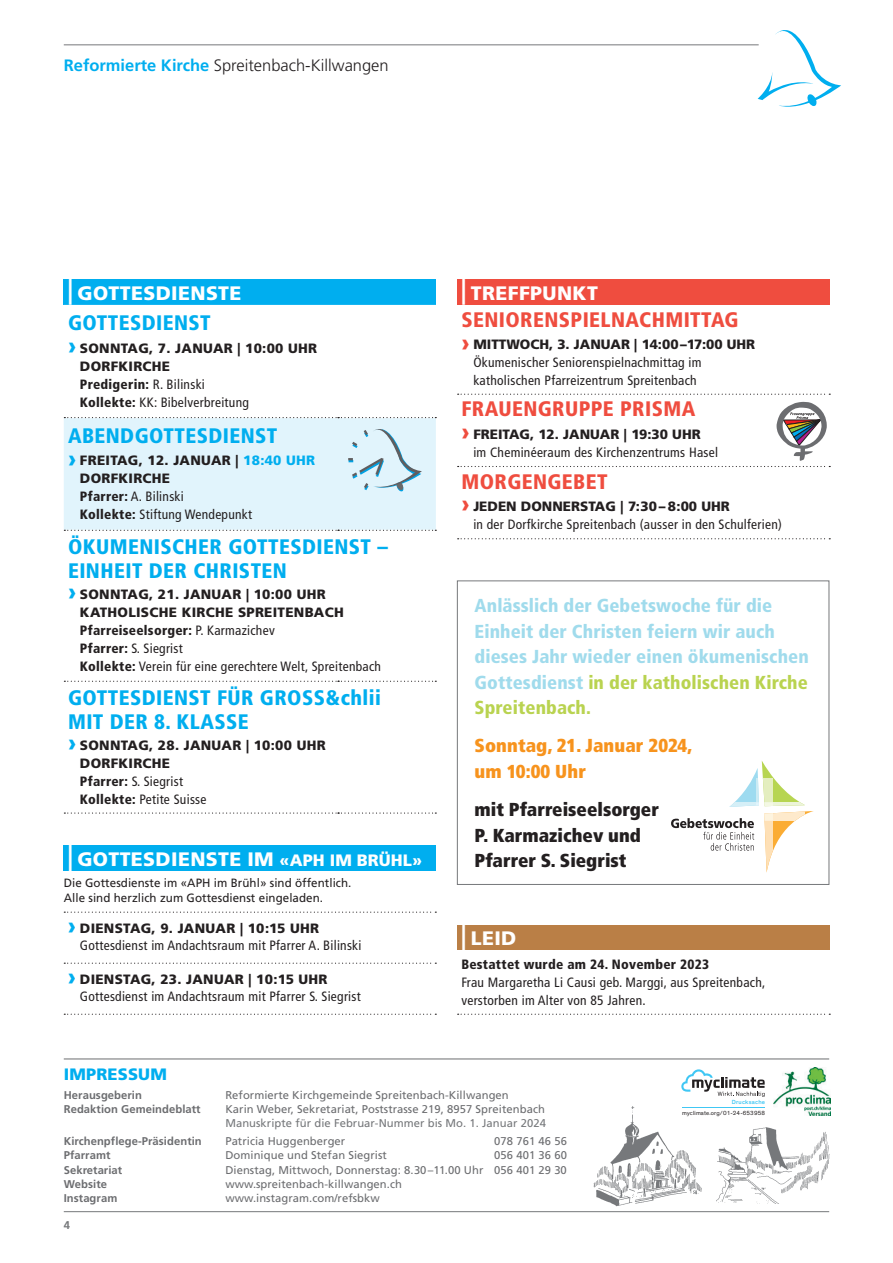
<style>
.page{position:relative;width:893px;height:1263px;background:#fff}
.page>*{position:absolute;margin:0;border:0;box-sizing:border-box;transform-origin:0 0}
.t1{font:900 condensed 21px/24px "Frutiger";letter-spacing:.02em;color:#00aeef}
.t2{font:900 condensed 21px "Frutiger";letter-spacing:.02em;color:#ef4d3f}
.t3{font:900 19.5px "Frutiger";letter-spacing:.02em;color:#fff}
.t4{font:900 condensed 18.75px/25.5px "Frutiger";letter-spacing:.005em;color:#a0dbec}
.t5{font:900 condensed 18.75px/25.5px "Frutiger";color:#231f20}
.t6{font:900 condensed 18.75px/25.5px "Frutiger";letter-spacing:.005em;color:#f7931d}
.t7{font:300 16.5px "Frutiger";color:#231f20}
.t8{font:900 16.5px "Frutiger";letter-spacing:.01em;color:#00aeef}
.t9{font:condensed 13.5px/18px "Frutiger";letter-spacing:.02em;color:#231f20}
.t10{font:900 13.5px/18px "Frutiger";letter-spacing:.02em;color:#231f20}
.t11{font:900 condensed 13.5px "Frutiger";letter-spacing:.02em;color:#231f20}
.t12{font:12px/15px "Frutiger";letter-spacing:.005em;color:#231f20;scale:.96 1}
.t13{font:11.25px "Frutiger";letter-spacing:.005em;color:#6c6d70}
.t14{font:700 11.25px "Frutiger";letter-spacing:.005em;color:#6c6d70}
.t15{font:11.25px "Frutiger";letter-spacing:.005em;color:#76787b}
.t16{font:700 11.25px "Frutiger";color:#76787b}
.t17{font:6px "ae 305 a+Theinhardt";letter-spacing:.025em;color:#231f20}
.t18{font:500 6px "f 265 c 4+Theinhardt";letter-spacing:.03em;color:#40c7f4}
.s1{font-weight:700;color:#00aeef}
.s2{font-size:27px}
.s3{font-size:24px;color:#00aeef}
.s4{font-stretch:condensed}
.s5{font-weight:400;font-stretch:condensed}
.s6{color:#00aeef}
.s7{font-weight:900;font-stretch:normal;font-size:24px;color:#00aeef}
.s8{font-weight:900;font-stretch:normal}
.s9{font-weight:900}
.s10{font-size:16.5px}
.s11{font-weight:900;font-stretch:normal;font-size:24px;color:#ef4d3f}
.s12{color:#b9d350}
</style>
<div class="page">
<hr style="left:64px;top:45px;width:695px;height:1px;background:#76787b">
<hr style="left:64px;top:1211px;width:765px;height:1px;background:#76787b">
<hr style="left:64px;top:1059px;width:765px;height:1px;background:#6c6d70">
<svg style="left:758px;top:30px;width:83px;height:77px"></svg>
<img style="left:593px;top:1106px;width:109px;height:101px">
<img style="left:716px;top:1127px;width:114px;height:76px">
<hr style="left:682px;top:1107px;width:83px;height:1px;background:#40c7f4">
<svg style="left:681px;top:1069px;width:84px;height:28px"></svg>
<img style="left:774px;top:1068px;width:56px;height:47px">
<div style="left:457px;top:279px;width:373px;height:26px;background:#ef4d3f"></div>
<svg style="left:458px;top:394px;width:372px;height:1px"></svg>
<svg style="left:458px;top:538px;width:372px;height:1px"></svg>
<div style="left:457px;top:925px;width:373px;height:25px;background:#ba7f46"></div>
<svg style="left:458px;top:1014px;width:372px;height:1px"></svg>
<svg style="left:458px;top:402px;width:372px;height:65px"></svg>
<div style="left:64px;top:279px;width:372px;height:26px;background:#00aeef"></div>
<svg style="left:64px;top:681px;width:372px;height:1px"></svg>
<svg style="left:64px;top:812px;width:372px;height:2px"></svg>
<div style="left:64px;top:417px;width:372px;height:114px;background:#e1f4fc"></div>
<div style="left:64px;top:846px;width:372px;height:25px;background:#00aeef"></div>
<svg style="left:64px;top:962px;width:372px;height:52px"></svg>
<svg style="left:64px;top:911px;width:372px;height:2px"></svg>
<svg style="left:64px;top:963px;width:372px;height:1px"></svg>
<svg style="left:64px;top:1014px;width:372px;height:1px"></svg>
<svg style="left:457px;top:580px;width:372px;height:305px"></svg>
<svg style="left:671px;top:760px;width:143px;height:112px"></svg>
<p class="t7" style="left:64px;top:56px;width:326px"><span class="s1">Reformierte Kirche</span> Spreitenbach-Killwangen</p>
<h2 class="t3" style="left:68px;top:281px;width:175px"><span class="s2">|</span> GOTTESDIENSTE</h2>
<h1 class="t1" style="left:68px;top:311px;width:144px">GOTTESDIENST</h1>
<p class="t10" style="left:80px;top:339px;width:239px;text-indent:-12px"><span class="s3">›</span> SONNTAG, 7. JANUAR | 10:00 UHR<br>DORFKIRCHE<br><span class="s4">Predigerin:</span> <span class="s5">R. Bilinski<br></span><span class="s4">Kollekte:</span> <span class="s5">KK: Bibelverbreitung</span></p>
<h1 class="t1" style="left:68px;top:424px;width:211px">ABENDGOTTESDIENST</h1>
<p class="t10" style="left:80px;top:451px;width:237px;text-indent:-12px"><span class="s3">›</span> FREITAG, 12. JANUAR | <span class="s6">18:40 UHR<br></span>DORFKIRCHE<br><span class="s4">Pfarrer:</span> <span class="s5">A. Bilinski<br></span><span class="s4">Kollekte:</span> <span class="s5">Stiftung Wendepunkt</span></p>
<h1 class="t1" style="left:68px;top:535px;width:321px">ÖKUMENISCHER GOTTESDIENST –<br>EINHEIT DER CHRISTEN</h1>
<p class="t9" style="left:80px;top:585px;width:303px;text-indent:-12px"><span class="s7">›</span> <span class="s8">SONNTAG, 21. JANUAR | 10:00 UHR KATHOLISCHE KIRCHE SPREITENBACH </span><span class="s9">Pfarreiseelsorger:</span> P. Karmazichev<br><span class="s9">Pfarrer:</span> S. Siegrist<br><span class="s9">Kollekte:</span> Verein für eine gerechtere Welt, Spreitenbach</p>
<h1 class="t1" style="left:68px;top:685px;width:314px">GOTTESDIENST FÜR GROSS&amp;chlii<br>MIT DER 8. KLASSE</h1>
<p class="t10" style="left:80px;top:736px;width:247px;text-indent:-12px"><span class="s3">›</span> SONNTAG, 28. JANUAR | 10:00 UHR<br>DORFKIRCHE<br><span class="s4">Pfarrer:</span> <span class="s5">S. Siegrist<br></span><span class="s4">Kollekte:</span> <span class="s5">Petite Suisse</span></p>
<h2 class="t3" style="left:68px;top:847px;width:356px"><span class="s2">|</span> GOTTESDIENSTE IM <span class="s10">«APH IM BRÜHL»</span></h2>
<p class="t12" style="left:64px;top:875px;width:301px">Die Gottesdienste im «APH im Brühl» sind öffentlich.<br>Alle sind herzlich zum Gottesdienst eingeladen.</p>
<p class="t9" style="left:80px;top:920px;width:283px;line-height:16.5px;text-indent:-12px"><span class="s7">›</span> <span class="s8">DIENSTAG, 9. JANUAR | 10:15 UHR<br></span>Gottesdienst im Andachtsraum mit Pfarrer A. Bilinski</p>
<p class="t9" style="left:80px;top:971px;width:282px;line-height:16.5px;text-indent:-12px"><span class="s7">›</span> <span class="s8">DIENSTAG, 23. JANUAR | 10:15 UHR<br></span>Gottesdienst im Andachtsraum mit Pfarrer S. Siegrist</p>
<h2 class="t3" style="left:461px;top:281px;width:138px"><span class="s2">|</span> TREFFPUNKT</h2>
<h1 class="t2" style="left:461px;top:307px;width:279px">SENIORENSPIELNACHMITTAG</h1>
<p class="t9" style="left:473px;top:336px;width:283px;text-indent:-12px"><span class="s11">›</span> <span class="s8">MITTWOCH, 3. JANUAR | 14:00–17:00 UHR<br></span>Ökumenischer Seniorenspielnachmittag im katholischen Pfarreizentrum Spreitenbach</p>
<h1 class="t2" style="left:461px;top:396px;width:236px">FRAUENGRUPPE PRISMA</h1>
<p class="t9" style="left:473px;top:425px;width:246px;text-indent:-12px"><span class="s11">›</span> <span class="s8">FREITAG, 12. JANUAR | 19:30 UHR<br></span>im Cheminéeraum des Kirchenzentrums Hasel</p>
<h1 class="t2" style="left:461px;top:469px;width:148px">MORGENGEBET</h1>
<p class="t9" style="left:473px;top:497px;width:310px;text-indent:-12px"><span class="s11">›</span> <span class="s8">JEDEN DONNERSTAG | 7:30– 8:00 UHR<br></span>in der Dorfkirche Spreitenbach (ausser in den Schulferien)</p>
<h3 class="t4" style="left:475px;top:593px;width:336px">Anlässlich der Gebetswoche für die Einheit der Christen feiern wir auch dieses Jahr wieder einen ökumenischen Gottesdienst <span class="s12">in der katholischen Kirche Spreitenbach.</span></h3>
<h3 class="t6" style="left:475px;top:733px;width:219px">Sonntag, 21. Januar 2024, um 10:00 Uhr</h3>
<h3 class="t5" style="left:475px;top:797px;width:186px">mit Pfarreiseelsorger<br>P. Karmazichev und<br>Pfarrer S. Siegrist</h3>
<h2 class="t3" style="left:461px;top:927px;width:56px"><span class="s2">|</span> LEID</h2>
<p class="t11" style="left:461px;top:956px;width:249px">Bestattet wurde am 24. November 2023</p>
<p class="t9" style="left:461px;top:973px;width:306px">Frau Margaretha Li Causi geb. Marggi, aus Spreitenbach, verstorben im Alter von 85 Jahren.</p>
<p class="t8" style="left:64px;top:1065px;width:105px">IMPRESSUM</p>
<p class="t14" style="left:64px;top:1088px;width:80px">Herausgeberin</p>
<p class="t13" style="left:225px;top:1088px;width:285px">Reformierte Kirchgemeinde Spreitenbach-Killwangen</p>
<p class="t14" style="left:64px;top:1103px;width:138px">Redaktion Gemeindeblatt</p>
<p class="t13" style="left:225px;top:1103px;width:321px">Karin Weber, Sekretariat, Poststrasse 219, 8957 Spreitenbach</p>
<p class="t15" style="left:225px;top:1117px;width:322px">Manuskripte für die Februar-Nummer bis Mo. 1. Januar 2024</p>
<p class="t14" style="left:64px;top:1134px;width:140px">Kirchenpflege-Präsidentin</p>
<p class="t13" style="left:225px;top:1134px;width:121px">Patricia Huggenberger</p>
<p class="t13" style="left:494px;top:1134px;width:74px">078 761 46 56</p>
<p class="t14" style="left:64px;top:1149px;width:48px">Pfarramt</p>
<p class="t13" style="left:225px;top:1149px;width:163px">Dominique und Stefan Siegrist</p>
<p class="t13" style="left:494px;top:1149px;width:74px">056 401 36 60</p>
<p class="t14" style="left:64px;top:1163px;width:60px">Sekretariat</p>
<p class="t13" style="left:225px;top:1163px;width:343px">Dienstag, Mittwoch, Donnerstag: 8.30–11.00 Uhr 056 401 29 30</p>
<p class="t14" style="left:64px;top:1177px;width:45px">Website</p>
<p class="t13" style="left:225px;top:1177px;width:178px">www.spreitenbach-killwangen.ch</p>
<p class="t14" style="left:64px;top:1191px;width:55px">Instagram</p>
<p class="t13" style="left:225px;top:1191px;width:156px">www.instagram.com/refsbkw</p>
<p class="t16" style="left:64px;top:1218px;width:8px">4</p>
<p class="t18" style="left:732px;top:1098px;width:35px">Drucksache</p>
<p class="t17" style="left:682px;top:1110px;width:84px">myclimate.org/01-24-653958</p>
</div>
